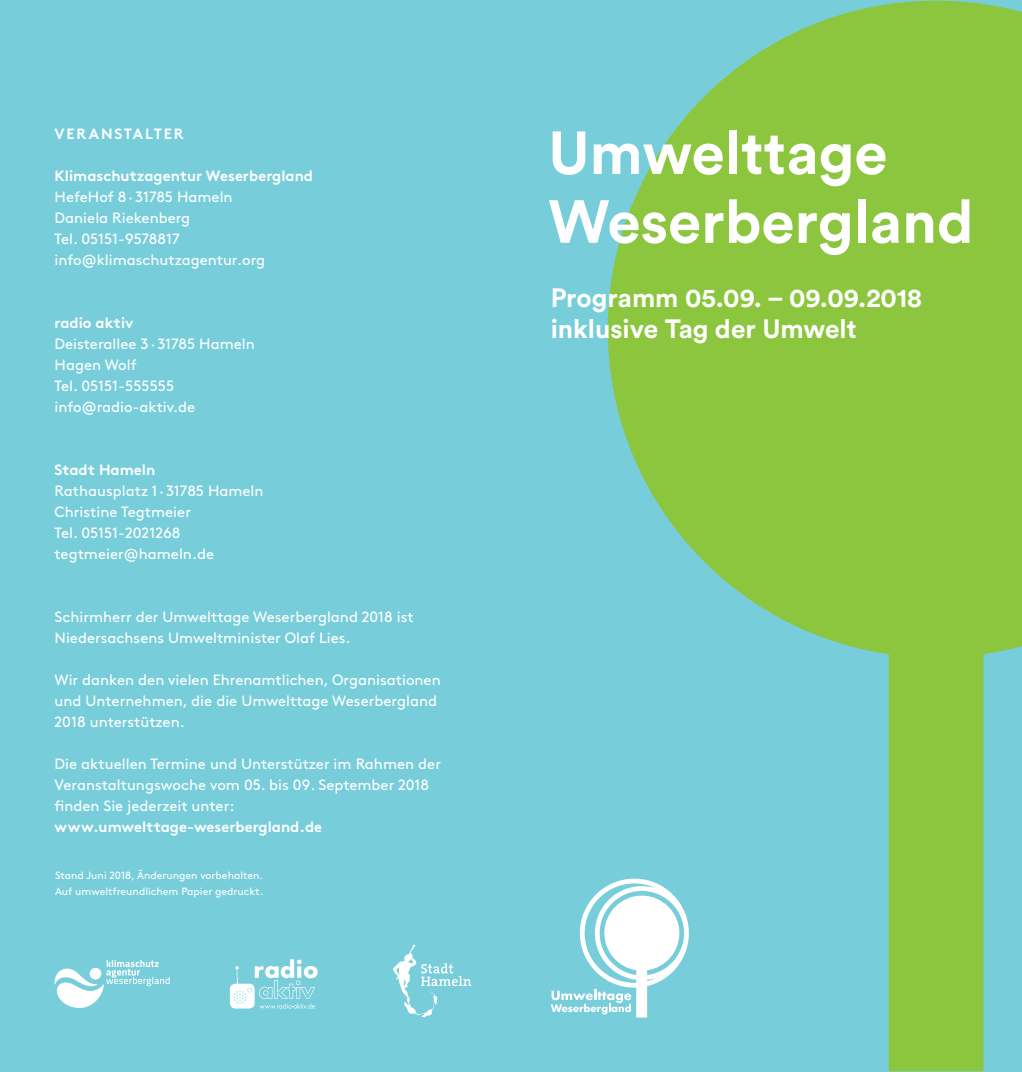
<style>
.page{position:relative;width:1022px;height:1072px;background:#fff}
.page>*{position:absolute;margin:0;border:0;box-sizing:border-box;transform-origin:0 0}
.t1{font:700 60.02px/68.8px "Circular Std";color:#fff}
.t2{font:700 26.25px/31.5px "Circular Std";color:#fff}
.t3{font:14.88px/21px "Brown";color:#fff}
.t4{font:700 14.88px "Brown";color:#fff}
.t5{font:700 14.88px "Brown";letter-spacing:.12em;color:#fff}
.t6{font:10.5px/15.8px "Brown";color:#fff}
</style>
<div class="page">
<div style="left:0;top:0;width:1022px;height:1071px;background:#77ceda"></div>
<svg style="left:608px;top:1px;width:414px;height:1070px;fill:#8bc63e"></svg>
<svg style="left:551px;top:878px;width:138px;height:139px"></svg>
<svg style="left:54px;top:960px;width:116px;height:48px"></svg>
<svg style="left:230px;top:959px;width:88px;height:49px"></svg>
<svg style="left:393px;top:944px;width:78px;height:73px"></svg>
<p class="t5" style="left:55px;top:121px;width:131px">VERANSTALTER</p>
<p class="t4" style="left:55px;top:163px;width:260px">Klimaschutzagentur Weserbergland</p>
<p class="t3" style="left:55px;top:185px;width:212px">HefeHof 8·31785 Hameln<br>Daniela Riekenberg<br>Tel. 05151-9578817 info@klimaschutzagentur.org</p>
<p class="t4" style="left:55px;top:310px;width:80px">radio aktiv</p>
<p class="t3" style="left:55px;top:332px;width:202px">Deisterallee 3·31785 Hameln<br>Hagen Wolf<br>Tel. 05151-555555 info@radio-aktiv.de</p>
<p class="t4" style="left:55px;top:457px;width:102px">Stadt Hameln</p>
<p class="t3" style="left:55px;top:479px;width:211px">Rathausplatz 1 ·31785 Hameln<br>Christine Tegtmeier<br>Tel. 05151-2021268 tegtmeier@hameln.de</p>
<p class="t3" style="left:55px;top:605px;width:361px">Schirmherr der Umwelttage Weserbergland 2018 ist<br>Niedersachsens Umweltminister Olaf Lies.</p>
<p class="t3" style="left:55px;top:668px;width:388px">Wir danken den vielen Ehrenamtlichen, Organisationen und Unternehmen, die die Umwelttage Weserbergland<br>2018 unterstützen.</p>
<p class="t3" style="left:55px;top:752px;width:388px">Die aktuellen Termine und Unterstützer im Rahmen der<br>Veranstaltungswoche vom 05. bis 09. September 2018 finden Sie jederzeit unter:</p>
<p class="t4" style="left:55px;top:814px;width:269px">www.umwelttage-weserbergland.de</p>
<p class="t6" style="left:55px;top:866px;width:210px">Stand Juni 2018, Änderungen vorbehalten.<br>Auf umweltfreundlichem Papier gedruckt.</p>
<h1 class="t1" style="left:548px;top:117px;width:427px">Umwelttage<br>Weserbergland</h1>
<h2 class="t2" style="left:551px;top:281px;width:373px">Programm 05.09. – 09.09.2018 inklusive Tag der Umwelt</h2>
</div>
